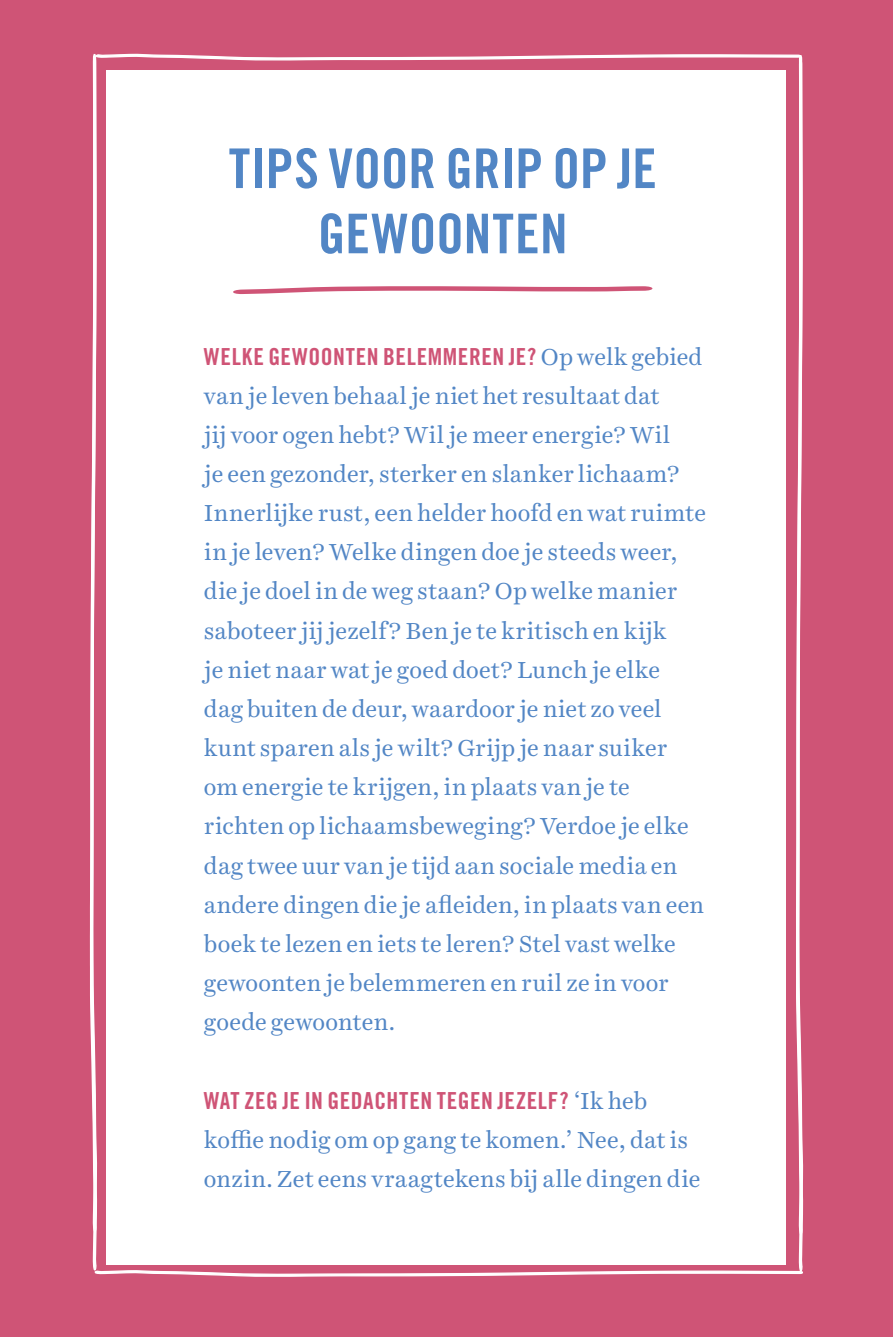
<style>
.page{position:relative;width:893px;height:1337px;background:#cf5476}
.page>*{position:absolute;margin:0;border:0;box-sizing:border-box;transform-origin:0 0}
.t1{font:54.9px/65.2px "Trade Gothic Bold Cond Twenty";color:#5286c5;text-align:center}
.t2{font:23.4px/39.1px "Harriet Text";color:#5286c5}
.t3{font:23.4px "Trade Gothic LT Pro Bd Cn 20";letter-spacing:.025em;color:#cf5476}
.s1{font-family:"Harriet Text";color:#5286c5}
</style>
<div class="page">
<div style="left:89px;top:53px;width:715px;height:1224px;background:#fff"></div>
<h1 class="t1" style="left:229px;top:141px;width:430px">TIPS VOOR GRIP OP JE<br>GEWOONTEN</h1>
<p class="t3" style="left:204px;top:348px;width:500px">WELKE GEWOONTEN BELEMMEREN JE? <span class="s1">Op welk gebied</span></p>
<p class="t2" style="left:204px;top:378px;width:504px">van je leven behaal je niet het resultaat dat<br>jij voor ogen hebt? Wil je meer energie? Wil<br>je een gezonder, sterker en slanker lichaam?<br>Innerlijke rust, een helder hoofd en wat ruimte in je leven? Welke dingen doe je steeds weer, die je doel in de weg staan? Op welke manier saboteer jij jezelf? Ben je te kritisch en kijk<br>je niet naar wat je goed doet? Lunch je elke<br>dag buiten de deur, waardoor je niet zo veel kunt sparen als je wilt? Grijp je naar suiker om energie te krijgen, in plaats van je te richten op lichaamsbeweging? Verdoe je elke dag twee uur van je tijd aan sociale media en andere dingen die je afleiden, in plaats van een boek te lezen en iets te leren? Stel vast welke gewoonten je belemmeren en ruil ze in voor goede gewoonten.</p>
<p class="t3" style="left:204px;top:1092px;width:445px">WAT ZEG JE IN GEDACHTEN TEGEN JEZELF? <span class="s1">‘Ik heb</span></p>
<p class="t2" style="left:204px;top:1122px;width:498px">koffie nodig om op gang te komen.’ Nee, dat is onzin. Zet eens vraagtekens bij alle dingen die</p>
</div>
